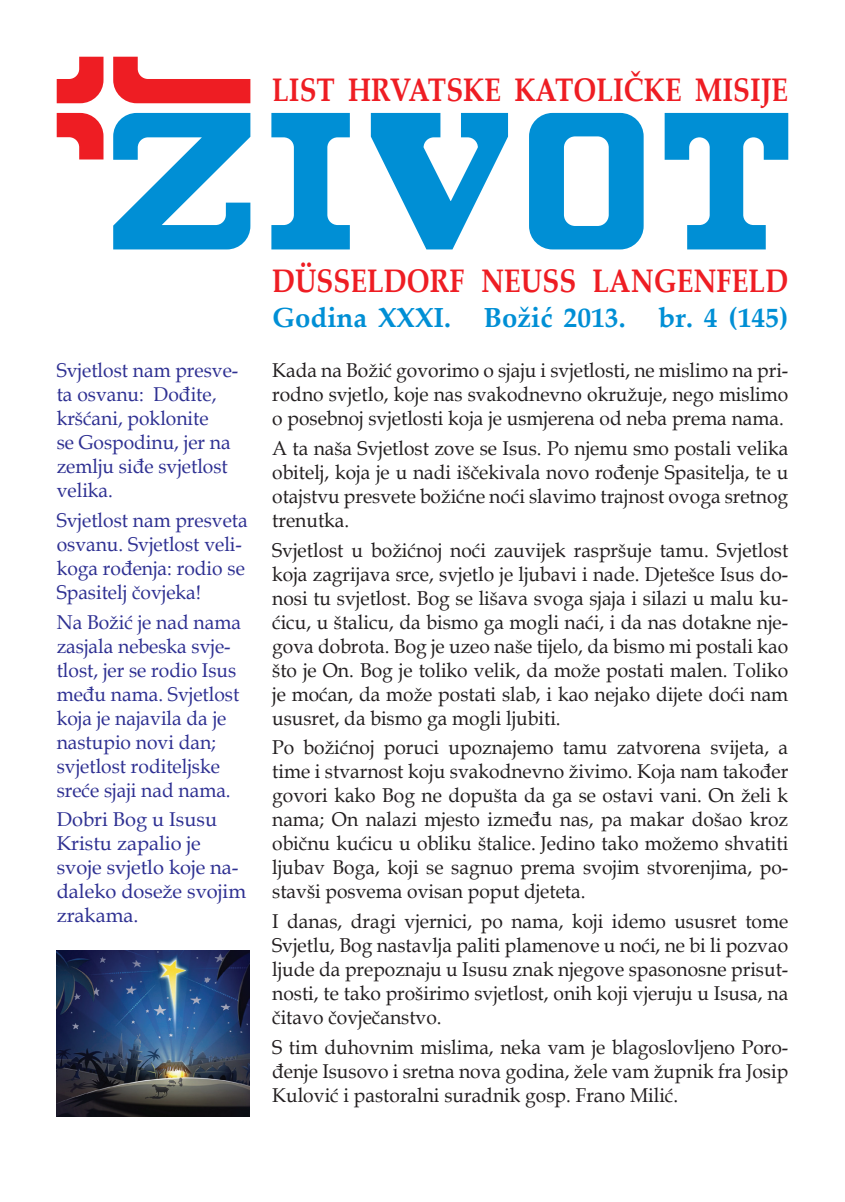
<style>
.page{position:relative;width:845px;height:1202px;background:#fff}
.page>*{position:absolute;margin:0;border:0;box-sizing:border-box;transform-origin:0 0}
.t1{font:700 32.6px "Palatino Linotype";color:#ee1d23;scale:.85 1}
.t2{font:700 27.6px "Palatino Linotype";color:#008fd5}
.t3{font:20px/24px "Book Antiqua";color:#231f20;text-align:justify;scale:.96 1}
.t4{font:20px/24px "Book Antiqua";color:#2e3092;scale:.96 1}
.t5{font:20px/24px "Book Antiqua";color:#2e3092}
</style>
<div class="page">
<svg style="left:113px;top:56px;width:138px;height:48px"></svg>
<svg style="left:56px;top:56px;width:48px;height:48px"></svg>
<svg style="left:56px;top:112px;width:48px;height:48px"></svg>
<svg style="left:113px;top:112px;width:138px;height:138px"></svg>
<svg style="left:271px;top:112px;width:79px;height:138px"></svg>
<svg style="left:370px;top:112px;width:139px;height:138px"></svg>
<div style="left:530px;top:114px;width:112px;height:134px;background:#008fd5;border-radius:22px"></div>
<div style="left:529px;top:113px;width:114px;height:136px;border:2px solid #008fd5;border-radius:22px"></div>
<div style="left:564px;top:136px;width:45px;height:90px;background:#fff;border-radius:11px"></div>
<svg style="left:664px;top:112px;width:125px;height:138px"></svg>
<img style="left:57px;top:950px;width:192px;height:167px">
<h1 class="t1" style="left:272px;top:67px;width:609px">LIST HRVATSKE KATOLIČKE MISIJE</h1>
<p class="t4" style="left:57px;top:358px;width:191px">Svjetlost nam presve&shy;ta osvanu: Dođite, kršćani, poklonite<br>se Gospodinu, jer na zemlju siđe svjetlost velika.</p>
<p class="t4" style="left:57px;top:508px;width:201px">Svjetlost nam presveta osvanu. Svjetlost veli&shy;koga rođenja: rodio se<br>Spasitelj čovjeka!</p>
<p class="t4" style="left:57px;top:609px;width:193px">Na Božić je nad nama zasjala nebeska svje&shy;tlost, jer se rodio Isus među nama. Svjetlost koja je najavila da je nastupio novi dan; svjetlost roditeljske sreće sjaji nad nama.</p>
<p class="t5" style="left:57px;top:807px;width:191px">Dobri Bog u Isusu<br>Kristu zapalio je svoje svjetlo koje na&shy;daleko doseže svojim zrakama.</p>
<h1 class="t1" style="left:272px;top:258px;width:609px">DÜSSELDORF NEUSS LANGENFELD</h1>
<h2 class="t2" style="left:272px;top:298px;width:517px">Godina XXXI. Božić 2013. br. 4 (145)</h2>
<p class="t3" style="left:272px;top:358px;width:539px">Kada na Božić govorimo o sjaju i svjetlosti, ne mislimo na pri&shy;rodno svjetlo, koje nas svakodnevno okružuje, nego mislimo o posebnoj svjetlosti koja je usmjerena od neba prema nama.</p>
<p class="t3" style="left:272px;top:436px;width:539px">A ta naša Svjetlost zove se Isus. Po njemu smo postali velika obitelj, koja je u nadi iščekivala novo rođenje Spasitelja, te u otajstvu presvete božićne noći slavimo trajnost ovoga sretnog trenutka.</p>
<p class="t3" style="left:272px;top:537px;width:539px">Svjetlost u božićnoj noći zauvijek raspršuje tamu. Svjetlost koja zagrijava srce, svjetlo je ljubavi i nade. Djetešce Isus do&shy;nosi tu svjetlost. Bog se lišava svoga sjaja i silazi u malu ku&shy;ćicu, u štalicu, da bismo ga mogli naći, i da nas dotakne nje&shy;gova dobrota. Bog je uzeo naše tijelo, da bismo mi postali kao što je On. Bog je toliko velik, da može postati malen. Toliko je moćan, da može postati slab, i kao nejako dijete doći nam ususret, da bismo ga mogli ljubiti.</p>
<p class="t3" style="left:272px;top:735px;width:539px">Po božićnoj poruci upoznajemo tamu zatvorena svijeta, a time i stvarnost koju svakodnevno živimo. Koja nam također govori kako Bog ne dopušta da ga se ostavi vani. On želi k nama; On nalazi mjesto između nas, pa makar došao kroz običnu kućicu u obliku štalice. Jedino tako možemo shvatiti ljubav Boga, koji se sagnuo prema svojim stvorenjima, po&shy;stavši posvema ovisan poput djeteta.</p>
<p class="t3" style="left:272px;top:909px;width:539px">I danas, dragi vjernici, po nama, koji idemo ususret tome Svjetlu, Bog nastavlja paliti plamenove u noći, ne bi li pozvao ljude da prepoznaju u Isusu znak njegove spasonosne prisut&shy;nosti, te tako proširimo svjetlost, onih koji vjeruju u Isusa, na čitavo čovječanstvo.</p>
<p class="t3" style="left:272px;top:1034px;width:539px">S tim duhovnim mislima, neka vam je blagoslovljeno Poro&shy;đenje Isusovo i sretna nova godina, žele vam župnik fra Josip Kulović i pastoralni suradnik gosp. Frano Milić.</p>
</div>
